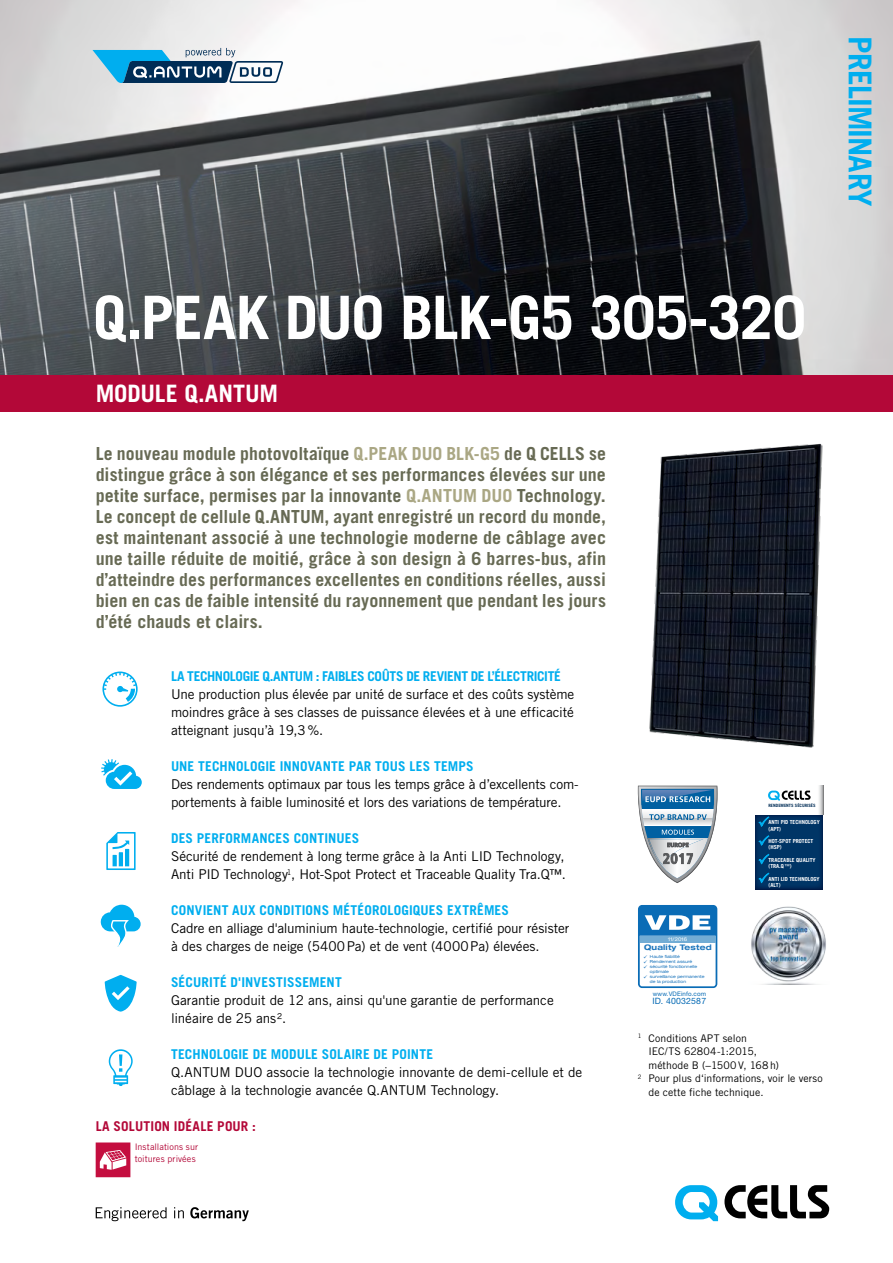
<style>
.page{position:relative;width:893px;height:1263px;background:#fff}
.page>*{position:absolute;margin:0;border:0;box-sizing:border-box;transform-origin:0 0}
.t1{font:700 60px "Trade Gothic LT Std";letter-spacing:-.015em;color:#fff}
.t2{font:700 31.5px "Trade Gothic LT Std";letter-spacing:-.025em;color:#00aeef}
.t3{font:700 24px "Trade Gothic LT Std";letter-spacing:-.005em;color:#fff}
.t4{font:700 18px/21px "Trade Gothic LT Pro";letter-spacing:.005em;color:#676a54;text-align:justify}
.t5{font:13.5px/18px "Trade Gothic LT Pro";letter-spacing:-.01em;color:#000}
.t6{font:700 13.5px "Trade Gothic LT Pro";letter-spacing:.01em;color:#00aeef}
.t7{font:700 13.5px "Trade Gothic LT Pro";letter-spacing:-.025em;color:#00aeef}
.t8{font:700 13.5px "Trade Gothic LT Pro";letter-spacing:.01em;color:#b30838}
.t9{font:10.5px "Trade Gothic LT Pro";letter-spacing:.005em;color:#000}
.t10{font:9px/12px "Trade Gothic LT Pro";letter-spacing:.005em;color:#b30838}
.t11{font:8.7px "Helvetica Neue LT Std";letter-spacing:.02em;color:#076bb5}
.t12{font:700 expanded 7.65px "Helvetica Neue LT Std";letter-spacing:.02em;color:#1c75bc}
.t13{font:6.15px "Helvetica Neue LT Std";letter-spacing:.02em;color:#076bb5}
.t14{font:700 5.55px/6.6px "Trade Gothic LT";color:#fff}
.t15{font:expanded 5.1px "Helvetica Neue LT Std";color:#fff}
.t16{font:5.1px/5.1px "Wingdings";color:#1c75bc;text-align:justify}
.t17{font:700 4.5px "Trade Gothic LT";color:#002d56}
.t18{font:expanded 4.2px/5.1px "Helvetica Neue LT Std";color:#1c75bc}
.s1{color:#aaa784}
.s2{font-weight:400}
</style>
<div class="page">
<img style="left:0;top:0;width:893px;height:375px">
<svg style="left:675px;top:1185px;width:43px;height:36px"></svg>
<svg style="left:724px;top:1185px;width:105px;height:33px"></svg>
<svg style="left:96px;top:1207px;width:71px;height:14px"></svg>
<svg style="left:174px;top:1207px;width:10px;height:11px"></svg>
<svg style="left:190px;top:1207px;width:59px;height:14px"></svg>
<svg style="left:92px;top:48px;width:191px;height:35px"></svg>
<img style="left:649px;top:443px;width:174px;height:304px">
<svg style="left:638px;top:786px;width:80px;height:97px"></svg>
<div style="left:0;top:375px;width:893px;height:36px;background:#b30838"></div>
<div style="left:638px;top:905px;width:79px;height:83px;background:#0a6cb6;border-radius:4px"></div>
<svg style="left:645px;top:915px;width:65px;height:15px"></svg>
<div style="left:755px;top:815px;width:68px;height:74px;background:#003566"></div>
<svg style="left:757px;top:816px;width:13px;height:11px"></svg>
<svg style="left:758px;top:835px;width:12px;height:11px"></svg>
<svg style="left:819px;top:786px;width:4px;height:29px"></svg>
<svg style="left:768px;top:791px;width:43px;height:9px"></svg>
<svg style="left:758px;top:853px;width:12px;height:12px"></svg>
<svg style="left:758px;top:872px;width:12px;height:12px"></svg>
<svg style="left:96px;top:1142px;width:34px;height:35px"></svg>
<svg style="left:101px;top:759px;width:41px;height:30px"></svg>
<svg style="left:106px;top:832px;width:30px;height:38px"></svg>
<svg style="left:102px;top:671px;width:36px;height:36px"></svg>
<svg style="left:105px;top:975px;width:32px;height:36px"></svg>
<svg style="left:101px;top:905px;width:40px;height:42px"></svg>
<svg style="left:109px;top:1049px;width:24px;height:37px"></svg>
<img style="left:751px;top:906px;width:75px;height:78px">
<svg style="left:640px;top:936px;width:76px;height:50px;background:#eaf2f8"></svg>
<h2 class="t2" style="left:879px;top:36px;width:172px;rotate:90deg">PRELIMINARY</h2>
<h1 class="t1" style="left:93px;top:281px;width:714px">Q.PEAK DUO BLK-G5 305-320</h1>
<h3 class="t3" style="left:96px;top:378px;width:184px">MODULE Q.ANTUM</h3>
<p class="t4" style="left:96px;top:443px;width:512px">Le nouveau module photovoltaïque <span class="s1">Q.PEAK DUO BLK-G5</span> de Q CELLS se distingue grâce à son élégance et ses performances élevées sur une petite surface, permises par la innovante <span class="s1">Q.ANTUM DUO</span> Technology.<br>Le concept de cellule Q.ANTUM, ayant enregistré un record du monde, est maintenant associé à une technologie moderne de câblage avec une taille réduite de moitié, grâce à son design à 6 barres-bus, afin d’atteindre des performances excellentes en conditions réelles, aussi bien en cas de faible intensité du rayonnement que pendant les jours d’été chauds et clairs.</p>
<p class="t7" style="left:171px;top:668px;width:391px">LA TECHNOLOGIE Q.ANTUM : FAIBLES COÛTS DE REVIENT DE L’ÉLECTRICITÉ</p>
<p class="t5" style="left:171px;top:685px;width:405px;text-align:justify">Une production plus élevée par unité de surface et des coûts système moindres grâce à ses classes de puissance élevées et à une efficacité atteignant jusqu’à 19,3%.</p>
<p class="t6" style="left:171px;top:758px;width:304px">UNE TECHNOLOGIE INNOVANTE PAR TOUS LES TEMPS</p>
<p class="t5" style="left:171px;top:775px;width:409px">Des rendements optimaux par tous les temps grâce à d’excellents com&shy;portements à faible luminosité et lors des variations de température.</p>
<p class="t6" style="left:171px;top:830px;width:190px">DES PERFORMANCES CONTINUES</p>
<p class="t5" style="left:171px;top:847px;width:396px">Sécurité de rendement à long terme grâce à la Anti LID Technology,<br>Anti PID Technology<sup>1</sup>, Hot-Spot Protect et Traceable Quality Tra.Q™.</p>
<p class="t6" style="left:171px;top:902px;width:339px">CONVIENT AUX CONDITIONS MÉTÉOROLOGIQUES EXTRÊMES</p>
<p class="t5" style="left:171px;top:919px;width:400px">Cadre en alliage d'aluminium haute-technologie, certifié pour résister à des charges de neige (5400Pa) et de vent (4000Pa) élevées.</p>
<p class="t6" style="left:171px;top:974px;width:172px">SÉCURITÉ D'INVESTISSEMENT</p>
<p class="t5" style="left:171px;top:991px;width:384px">Garantie produit de 12 ans, ainsi qu'une garantie de performance linéaire de 25 ans².</p>
<p class="t6" style="left:171px;top:1046px;width:264px">TECHNOLOGIE DE MODULE SOLAIRE DE POINTE</p>
<p class="t5" style="left:171px;top:1063px;width:413px">Q.ANTUM DUO associe la technologie innovante de demi-cellule et de câblage à la technologie avancée Q.ANTUM Technology.</p>
<p class="t8" style="left:96px;top:1118px;width:162px">LA SOLUTION IDÉALE POUR :</p>
<p class="t10" style="left:135px;top:1140px;width:65px">Installations sur toitures privées</p>
<p class="t17" style="left:768px;top:803px;width:49px">RENDEMENTS SÉCURISÉS</p>
<p class="t14" style="left:768px;top:818px;width:53px">ANTI PID TECHNOLOGY (APT)</p>
<p class="t14" style="left:768px;top:837px;width:46px">HOT-SPOT PROTECT (HSP)</p>
<p class="t14" style="left:768px;top:856px;width:49px">TRACEABLE QUALITY (TRA.Q<span class="s2">™</span>)</p>
<p class="t15" style="left:668px;top:936px;width:20px">11/2016</p>
<p class="t12" style="left:644px;top:943px;width:69px">Quality Tested</p>
<p class="t18" style="left:650px;top:954px;width:56px">Haute fiabilité<br>Rendement assuré sécurité fonctionnelle optimale<br>surveillance permanente de la production</p>
<p class="t16" style="left:644px;top:954px;width:5px">✓ ✓ ✓</p>
<p class="t13" style="left:653px;top:990px;width:55px">www.VDEinfo.com</p>
<p class="t11" style="left:652px;top:996px;width:55px">ID. 40032587</p>
<p class="t14" style="left:768px;top:875px;width:53px">ANTI LID TECHNOLOGY (ALT)</p>
<p class="t9" style="left:638px;top:1032px;width:111px"><sup>1</sup> Conditions APT selon</p>
<p class="t9" style="left:648px;top:1045px;width:110px">IEC/TS 62804-1:2015,</p>
<p class="t9" style="left:648px;top:1059px;width:132px">méthode B (−1500V, 168h)</p>
<p class="t9" style="left:638px;top:1072px;width:186px"><sup>2</sup> Pour plus d‘informations, voir le verso</p>
<p class="t9" style="left:648px;top:1086px;width:117px">de cette fiche technique.</p>
</div>
